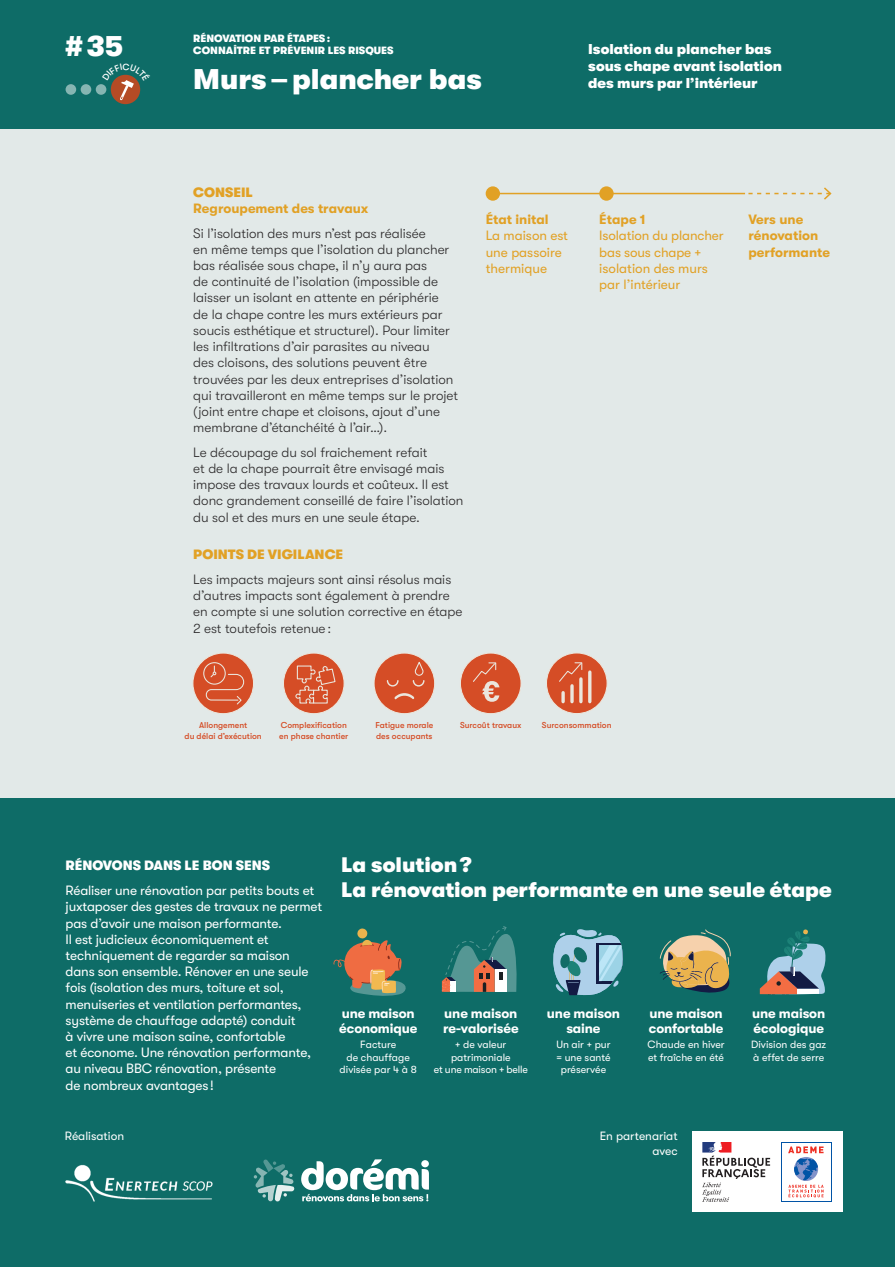
<style>
.page{position:relative;width:895px;height:1267px;background:#fff}
.page>*{position:absolute;margin:0;border:0;box-sizing:border-box;transform-origin:0 0}
.t1{font:900 28.5px "GT Walsheim";color:#fff}
.t2{font:900 21px/25.2px "GT Walsheim";color:#fff}
.t3{font:900 14.25px/17.1px "GT Walsheim";color:#fff}
.t4{font:300 13.5px/16.2px "GT Walsheim";color:#2b292a}
.t5{font:13.5px/16.2px "GT Walsheim";letter-spacing:-.01em;color:#fff}
.t6{font:700 13.5px/15px "GT Walsheim";letter-spacing:-.01em;color:#fff}
.t7{font:13.5px/16.2px "GT Walsheim";color:#e1a125}
.t8{font:700 13.5px/16.2px "GT Walsheim";color:#e1a125}
.t9{font:900 13.5px "GT Walsheim";color:#e1a125}
.t10{font:900 13.5px "GT Walsheim";color:#fff}
.t11{font:12px/14.4px "GT Walsheim";color:#fff;text-align:right}
.t12{font:10.5px/12.6px "GT Walsheim";color:#fff;text-align:center}
.t13{font:900 10.5px/12.6px "GT Walsheim";color:#fff}
.t14{font:500 8.55px/10.6px "GT Walsheim";color:#d54d26}
</style>
<div class="page">
<div style="left:0;top:0;width:894px;height:798px;background:#e2e9e8"></div>
<div style="left:0;top:798px;width:894px;height:468px;background:#0e6c67"></div>
<div style="left:0;top:0;width:894px;height:129px;background:#0e6c67"></div>
<svg style="left:553px;top:929px;width:69px;height:66px"></svg>
<svg style="left:759px;top:929px;width:66px;height:65px"></svg>
<svg style="left:441px;top:926px;width:75px;height:65px"></svg>
<svg style="left:659px;top:929px;width:71px;height:64px"></svg>
<svg style="left:333px;top:928px;width:72px;height:67px"></svg>
<div style="left:599px;top:186px;width:14px;height:15px;background:#e1a125;border-radius:50%"></div>
<div style="left:485px;top:186px;width:15px;height:15px;background:#e1a125;border-radius:50%"></div>
<hr style="left:491px;top:193px;width:253px;height:1px;background:#e1a125">
<svg style="left:748px;top:187px;width:84px;height:13px"></svg>
<div style="left:111px;top:75px;width:29px;height:29px;background:#b54b25;border-radius:50%"></div>
<div style="left:66px;top:84px;width:10px;height:11px;background:#86b5b2;border-radius:50%"></div>
<div style="left:81px;top:84px;width:10px;height:11px;background:#86b5b2;border-radius:50%"></div>
<div style="left:96px;top:84px;width:10px;height:11px;background:#86b5b2;border-radius:50%"></div>
<div style="left:193px;top:653px;width:60px;height:60px;background:#d54d26;border-radius:50%"></div>
<div style="left:192px;top:652px;width:62px;height:62px;border:1px solid #ebe6dd;border-radius:50%"></div>
<div style="left:203px;top:662px;width:23px;height:22px;border:1px solid #ebe6dd;border-radius:50%"></div>
<svg style="left:205px;top:666px;width:40px;height:39px"></svg>
<div style="left:283px;top:653px;width:61px;height:60px;background:#d54d26;border-radius:50%"></div>
<div style="left:283px;top:652px;width:61px;height:62px;border:1px solid #ebe6dd;border-radius:50%"></div>
<svg style="left:295px;top:665px;width:41px;height:39px"></svg>
<div style="left:374px;top:653px;width:60px;height:60px;background:#d54d26;border-radius:50%"></div>
<div style="left:373px;top:652px;width:62px;height:62px;border:1px solid #ebe6dd;border-radius:50%"></div>
<svg style="left:394px;top:693px;width:20px;height:6px"></svg>
<svg style="left:386px;top:680px;width:13px;height:7px"></svg>
<svg style="left:412px;top:659px;width:13px;height:28px"></svg>
<div style="left:460px;top:653px;width:61px;height:60px;background:#d54d26;border-radius:50%"></div>
<div style="left:460px;top:652px;width:61px;height:62px;border:1px solid #ebe6dd;border-radius:50%"></div>
<svg style="left:473px;top:662px;width:26px;height:39px"></svg>
<div style="left:546px;top:653px;width:61px;height:60px;background:#d54d26;border-radius:50%"></div>
<div style="left:545px;top:652px;width:62px;height:62px;border:1px solid #ebe6dd;border-radius:50%"></div>
<svg style="left:561px;top:692px;width:3px;height:9px"></svg>
<hr style="left:570px;top:685px;width:3px;height:16px;background:#ebe6dd">
<hr style="left:579px;top:679px;width:3px;height:22px;background:#ebe6dd">
<hr style="left:588px;top:672px;width:3px;height:29px;background:#ebe6dd">
<svg style="left:559px;top:662px;width:23px;height:20px"></svg>
<div style="left:691px;top:1131px;width:150px;height:80px;background:#fff"></div>
<svg style="left:301px;top:1159px;width:128px;height:42px"></svg>
<svg style="left:254px;top:1159px;width:40px;height:42px"></svg>
<svg style="left:702px;top:1142px;width:67px;height:59px"></svg>
<div style="left:780px;top:1141px;width:51px;height:60px;background:#0154a6"></div>
<div style="left:781px;top:1143px;width:49px;height:57px;background:#fff"></div>
<svg style="left:788px;top:1146px;width:35px;height:51px"></svg>
<img style="left:65px;top:1164px;width:148px;height:38px">
<svg style="left:102px;top:74px;width:39px;height:26px"></svg>
<h1 class="t1" style="left:66px;top:30px;width:59px"># 35</h1>
<p class="t13" style="left:193px;top:32px;width:202px">RÉNOVATION PAR ÉTAPES :<br>CONNAÎTRE ET PRÉVENIR LES RISQUES</p>
<h1 class="t1" style="left:193px;top:63px;width:290px">Murs – plancher bas</h1>
<p class="t3" style="left:588px;top:40px;width:195px">Isolation du plancher bas sous chape avant isolation des murs par l’intérieur</p>
<p class="t9" style="left:193px;top:184px;width:61px">CONSEIL</p>
<p class="t8" style="left:193px;top:200px;width:177px">Regroupement des travaux</p>
<p class="t4" style="left:193px;top:225px;width:266px">Si l’isolation des murs n’est pas réalisée<br>en même temps que l’isolation du plancher bas réalisée sous chape, il n’y aura pas<br>de continuité de l’isolation (impossible de laisser un isolant en attente en périphérie<br>de la chape contre les murs extérieurs par soucis esthétique et structurel). Pour limiter les infiltrations d’air parasites au niveau<br>des cloisons, des solutions peuvent être trouvées par les deux entreprises d’isolation qui travailleront en même temps sur le projet (joint entre chape et cloisons, ajout d’une membrane d’étanchéité à l’air…).</p>
<p class="t4" style="left:193px;top:444px;width:272px">Le découpage du sol fraichement refait<br>et de la chape pourrait être envisagé mais impose des travaux lourds et coûteux. Il est donc grandement conseillé de faire l’isolation du sol et des murs en une seule étape.</p>
<p class="t9" style="left:193px;top:547px;width:151px">POINTS DE VIGILANCE</p>
<p class="t4" style="left:193px;top:571px;width:271px">Les impacts majeurs sont ainsi résolus mais d’autres impacts sont également à prendre en compte si une solution corrective en étape 2 est toutefois retenue :</p>
<p class="t8" style="left:485px;top:211px;width:65px">État inital</p>
<p class="t7" style="left:485px;top:228px;width:84px">La maison est une passoire thermique</p>
<p class="t8" style="left:599px;top:211px;width:48px">Étape 1</p>
<p class="t7" style="left:599px;top:228px;width:126px">Isolation du plancher bas sous chape + isolation des murs par l’intérieur</p>
<p class="t8" style="left:748px;top:211px;width:83px">Vers une rénovation performante</p>
<p class="t14" style="left:184px;top:720px;width:79px;text-align:center">Allongement<br>du délai d’exécution</p>
<p class="t14" style="left:279px;top:720px;width:70px">Complexification en phase chantier</p>
<p class="t14" style="left:375px;top:720px;width:59px">Fatigue morale des occupants</p>
<p class="t14" style="left:460px;top:720px;width:63px">Surcoût travaux</p>
<p class="t14" style="left:542px;top:720px;width:71px">Surconsommation</p>
<h2 class="t2" style="left:341px;top:852px;width:491px">La solution ?<br>La rénovation performante en une seule étape</h2>
<p class="t10" style="left:66px;top:858px;width:206px">RÉNOVONS DANS LE BON SENS</p>
<p class="t5" style="left:66px;top:882px;width:258px">Réaliser une rénovation par petits bouts et juxtaposer des gestes de travaux ne permet pas d’avoir une maison performante.<br>Il est judicieux économiquement et techniquement de regarder sa maison dans son ensemble. Rénover en une seule fois (isolation des murs, toiture et sol, menuiseries et ventilation performantes, système de chauffage adapté) conduit<br>à vivre une maison saine, confortable<br>et économe. Une rénovation performante, au niveau BBC rénovation, présente<br>de nombreux avantages !</p>
<p class="t11" style="left:65px;top:1129px;width:61px">Réalisation</p>
<p class="t11" style="left:599px;top:1129px;width:79px">En partenariat avec</p>
<p class="t6" style="left:339px;top:1006px;width:80px">une maison économique</p>
<p class="t12" style="left:339px;top:1038px;width:79px">Facture<br>de chauffage divisée par 4 à 8</p>
<p class="t6" style="left:443px;top:1006px;width:77px">une maison re-valorisée</p>
<p class="t12" style="left:433px;top:1038px;width:96px">+ de valeur patrimoniale<br>et une maison + belle</p>
<p class="t6" style="left:546px;top:1006px;width:75px;text-align:center">une maison saine</p>
<p class="t12" style="left:556px;top:1038px;width:56px">Un air + pur = une santé préservée</p>
<p class="t6" style="left:648px;top:1006px;width:76px">une maison confortable</p>
<p class="t12" style="left:647px;top:1038px;width:79px;text-align:left">Chaude en hiver et fraîche en été</p>
<p class="t6" style="left:752px;top:1006px;width:75px">une maison écologique</p>
<p class="t12" style="left:751px;top:1038px;width:76px;text-align:left">Division des gaz à effet de serre</p>
</div>
